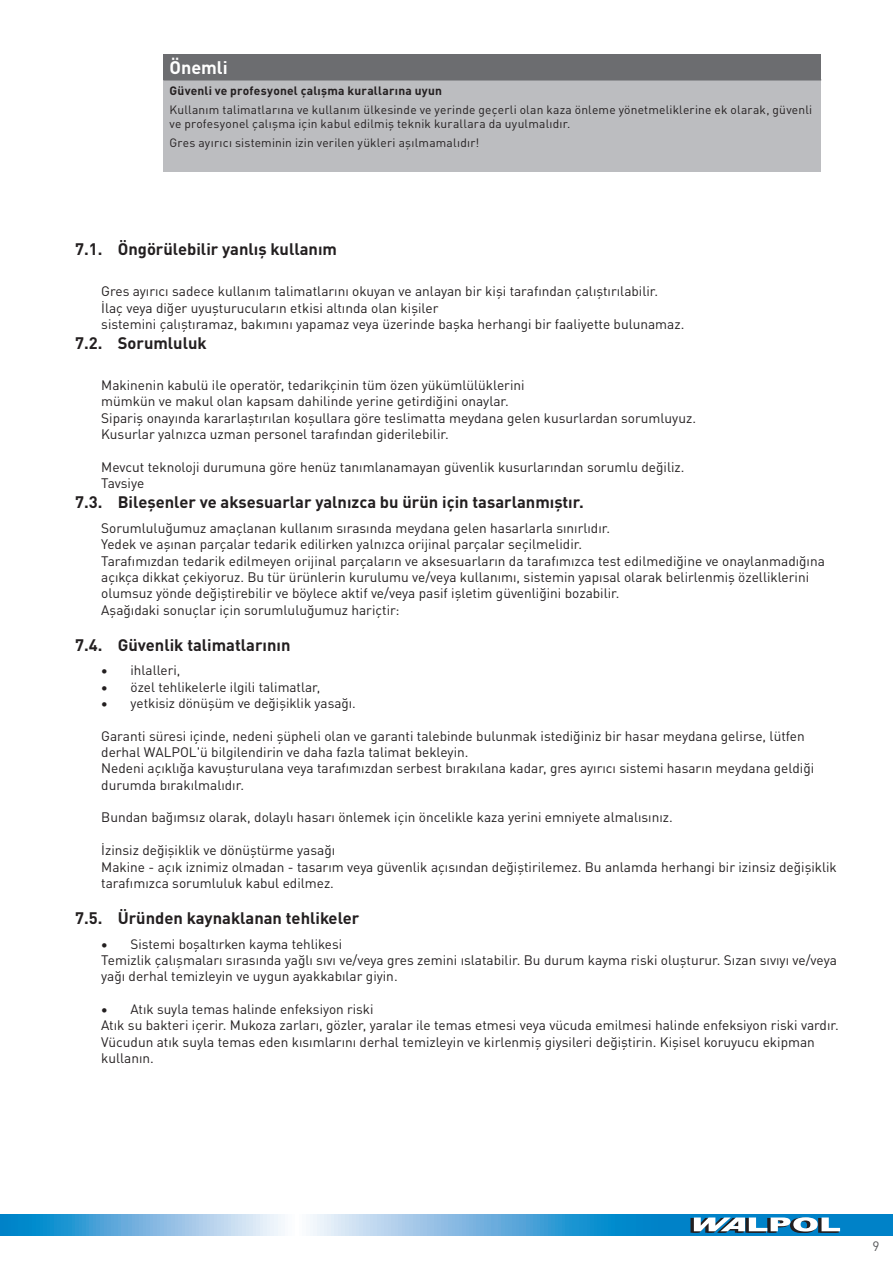
<style>
.page{position:relative;width:893px;height:1263px;background:#fff}
.page>*{position:absolute;margin:0;border:0;box-sizing:border-box;transform-origin:0 0}
.t1{font:700 18px "DIN Pro";color:#fff}
.t2{font:700 16.5px "DIN Pro";color:#231f20}
.t3{font:13.65px/16.4px "DIN Pro";color:#231f20}
.t4{font:13.5px "DIN Pro";color:#231f20}
.t5{font:13.5px "DIN Pro";color:#57585a}
.t6{font:12px/14.4px "DIN Pro";letter-spacing:.015em;color:#231f20}
.t7{font:700 12px "DIN Pro";letter-spacing:.02em;color:#231f20}
</style>
<div class="page">
<svg style="left:0;top:1214px;width:893px;height:21px"></svg>
<svg style="left:690px;top:1217px;width:150px;height:16px"></svg>
<div style="left:163px;top:54px;width:658px;height:26px;background:#6c6d70"></div>
<div style="left:163px;top:80px;width:658px;height:91px;background:#bcbdc0"></div>
<hr style="left:163px;top:79px;width:658px;height:2px;background:#6c6d70">
<h1 class="t1" style="left:169px;top:53px;width:60px">Önemli</h1>
<p class="t7" style="left:169px;top:81px;width:274px">Güvenli ve profesyonel çalışma kurallarına uyun</p>
<p class="t6" style="left:169px;top:101px;width:644px">Kullanım talimatlarına ve kullanım ülkesinde ve yerinde geçerli olan kaza önleme yönetmeliklerine ek olarak, güvenli ve profesyonel çalışma için kabul edilmiş teknik kurallara da uyulmalıdır.</p>
<p class="t6" style="left:169px;top:134px;width:311px">Gres ayırıcı sisteminin izin verilen yükleri aşılmamalıdır!</p>
<p class="t2" style="left:75px;top:236px;width:263px">7.1. Öngörülebilir yanlış kullanım</p>
<p class="t3" style="left:101px;top:282px;width:585px">Gres ayırıcı sadece kullanım talimatlarını okuyan ve anlayan bir kişi tarafından çalıştırılabilir.<br>İlaç veya diğer uyuşturucuların etkisi altında olan kişiler<br>sistemini çalıştıramaz, bakımını yapamaz veya üzerinde başka herhangi bir faaliyette bulunamaz.</p>
<p class="t2" style="left:75px;top:330px;width:133px">7.2. Sorumluluk</p>
<p class="t3" style="left:101px;top:376px;width:596px">Makinenin kabulü ile operatör, tedarikçinin tüm özen yükümlülüklerini<br>mümkün ve makul olan kapsam dahilinde yerine getirdiğini onaylar.<br>Sipariş onayında kararlaştırılan koşullara göre teslimatta meydana gelen kusurlardan sorumluyuz.<br>Kusurlar yalnızca uzman personel tarafından giderilebilir.</p>
<p class="t3" style="left:101px;top:458px;width:585px">Mevcut teknoloji durumuna göre henüz tanımlanamayan güvenlik kusurlarından sorumlu değiliz.<br>Tavsiye</p>
<p class="t2" style="left:75px;top:489px;width:510px">7.3. Bileşenler ve aksesuarlar yalnızca bu ürün için tasarlanmıştır.</p>
<p class="t3" style="left:101px;top:519px;width:725px">Sorumluluğumuz amaçlanan kullanım sırasında meydana gelen hasarlarla sınırlıdır.<br>Yedek ve aşınan parçalar tedarik edilirken yalnızca orijinal parçalar seçilmelidir.<br>Tarafımızdan tedarik edilmeyen orijinal parçaların ve aksesuarların da tarafımızca test edilmediğine ve onaylanmadığına açıkça dikkat çekiyoruz. Bu tür ürünlerin kurulumu ve/veya kullanımı, sistemin yapısal olarak belirlenmiş özelliklerini olumsuz yönde değiştirebilir ve böylece aktif ve/veya pasif işletim güvenliğini bozabilir.<br>Aşağıdaki sonuçlar için sorumluluğumuz hariçtir:</p>
<p class="t2" style="left:75px;top:632px;width:217px">7.4. Güvenlik talimatlarının</p>
<p class="t4" style="left:101px;top:660px;width:81px">• ihlalleri,</p>
<p class="t4" style="left:101px;top:676px;width:221px">• özel tehlikelerle ilgili talimatlar,</p>
<p class="t4" style="left:101px;top:693px;width:257px">• yetkisiz dönüşüm ve değişiklik yasağı.</p>
<p class="t3" style="left:101px;top:727px;width:714px">Garanti süresi içinde, nedeni şüpheli olan ve garanti talebinde bulunmak istediğiniz bir hasar meydana gelirse, lütfen derhal WALPOL'ü bilgilendirin ve daha fazla talimat bekleyin.<br>Nedeni açıklığa kavuşturulana veya tarafımızdan serbest bırakılana kadar, gres ayırıcı sistemi hasarın meydana geldiği durumda bırakılmalıdır.</p>
<p class="t3" style="left:101px;top:808px;width:573px">Bundan bağımsız olarak, dolaylı hasarı önlemek için öncelikle kaza yerini emniyete almalısınız.</p>
<p class="t3" style="left:101px;top:841px;width:737px">İzinsiz değişiklik ve dönüştürme yasağı<br>Makine - açık iznimiz olmadan - tasarım veya güvenlik açısından değiştirilemez. Bu anlamda herhangi bir izinsiz değişiklik tarafımızca sorumluluk kabul edilmez.</p>
<p class="t2" style="left:75px;top:905px;width:286px">7.5. Üründen kaynaklanan tehlikeler</p>
<p class="t4" style="left:101px;top:933px;width:243px">• Sistemi boşaltırken kayma tehlikesi</p>
<p class="t3" style="left:101px;top:951px;width:737px">Temizlik çalışmaları sırasında yağlı sıvı ve/veya gres zemini ıslatabilir. Bu durum kayma riski oluşturur. Sızan sıvıyı ve/veya yağı derhal temizleyin ve uygun ayakkabılar giyin.</p>
<p class="t4" style="left:101px;top:999px;width:274px">• Atık suyla temas halinde enfeksiyon riski</p>
<p class="t3" style="left:101px;top:1016px;width:739px">Atık su bakteri içerir. Mukoza zarları, gözler, yaralar ile temas etmesi veya vücuda emilmesi halinde enfeksiyon riski vardır.<br>Vücudun atık suyla temas eden kısımlarını derhal temizleyin ve kirlenmiş giysileri değiştirin. Kişisel koruyucu ekipman kullanın.</p>
<p class="t5" style="left:873px;top:1236px;width:9px">9</p>
</div>
